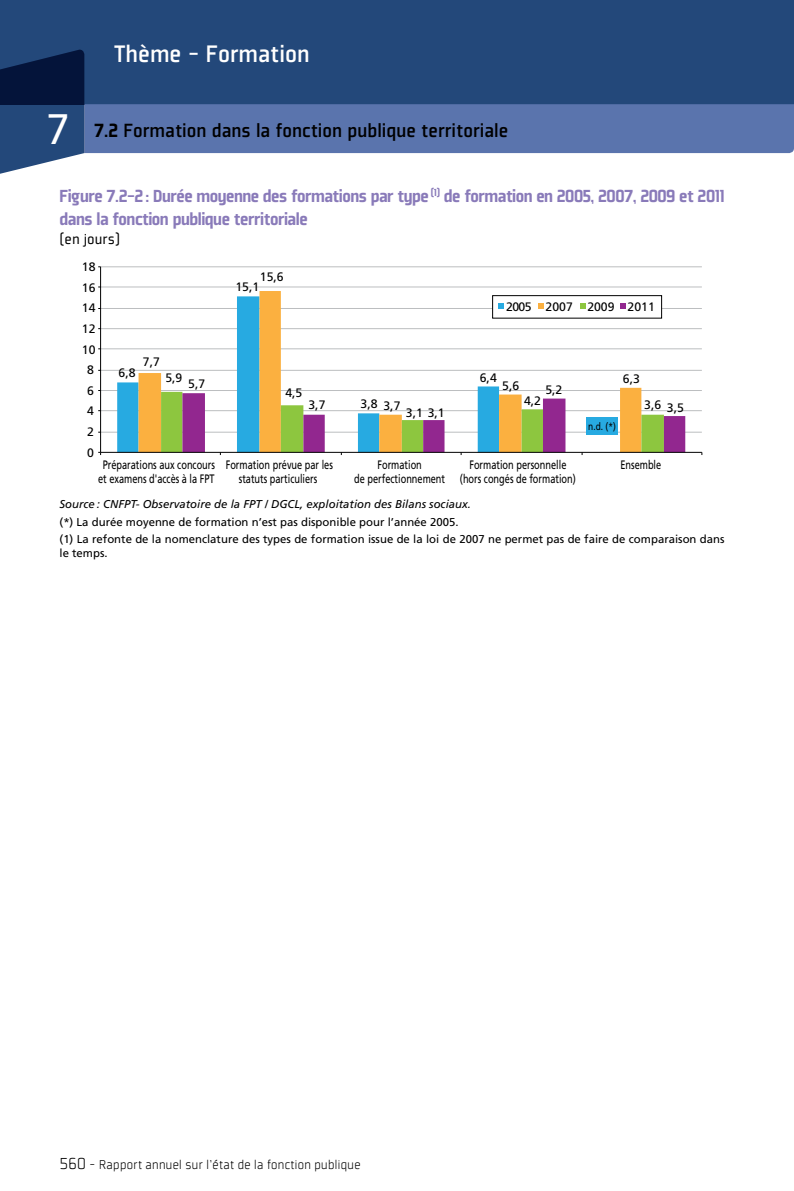
<style>
.page{position:relative;width:794px;height:1191px;background:#fff}
.page>*{position:absolute;margin:0;border:0;box-sizing:border-box;transform-origin:0 0}
.t1{font:47.25px "Plexes";color:#fff}
.t2{font:500 26.25px "Plexes";color:#fff}
.t3{font:500 21px "Plexes";color:#000}
.t4{font:900 19.25px/23.1px "Plexes";letter-spacing:-.025em;color:#897ab9}
.t5{font:15.75px "Plexes";color:#000}
.t6{font:300 14px "Plexes";letter-spacing:-.02em;color:#000}
.t7{font:12.25px/14.7px "Frutiger";color:#000;text-align:center;scale:.75 1}
.t8{font:12.25px "Frutiger";color:#000}
.t9{font:11.38px/17.3px "Frutiger";color:#000}
.t10{font:italic 11.38px "Frutiger LT Std";color:#000}
.t11{font:10.5px "Frutiger";color:#000;scale:.8 1}
.s1{font-weight:900}
.s2{font-size:17.5px}
</style>
<div class="page">
<div style="left:0;top:0;width:794px;height:104px;background:#23487a"></div>
<svg style="left:0;top:50px;width:794px;height:124px"></svg>
<hr style="left:793px;top:0;width:1px;height:104px;background:#23487a">
<hr style="left:101px;top:432px;width:601px;height:1px;background:#bcbec0">
<hr style="left:101px;top:410px;width:601px;height:1px;background:#bcbec0">
<hr style="left:101px;top:390px;width:601px;height:1px;background:#bcbec0">
<hr style="left:101px;top:370px;width:601px;height:1px;background:#bcbec0">
<hr style="left:101px;top:348px;width:601px;height:1px;background:#bcbec0">
<hr style="left:101px;top:328px;width:601px;height:1px;background:#bcbec0">
<hr style="left:101px;top:308px;width:601px;height:1px;background:#bcbec0">
<hr style="left:101px;top:287px;width:601px;height:1px;background:#bcbec0">
<hr style="left:101px;top:266px;width:601px;height:1px;background:#bcbec0">
<svg style="left:117px;top:329px;width:21px;height:123px;fill:#27aae1"></svg>
<svg style="left:138px;top:291px;width:503px;height:161px"></svg>
<hr style="left:100px;top:267px;width:1px;height:185px;background:#000">
<hr style="left:101px;top:452px;width:601px;height:1px;background:#000">
<svg style="left:161px;top:392px;width:524px;height:63px"></svg>
<div style="left:586px;top:418px;width:32px;height:17px;background:#27aae1"></div>
<div style="left:492px;top:295px;width:170px;height:23px;background:#fff;border:1px solid #000"></div>
<svg style="left:499px;top:303px;width:5px;height:6px"></svg>
<svg style="left:538px;top:303px;width:5px;height:6px"></svg>
<svg style="left:580px;top:303px;width:5px;height:6px"></svg>
<svg style="left:620px;top:303px;width:5px;height:6px"></svg>
<h1 class="t1" style="left:46px;top:104px;width:25px">7</h1>
<h2 class="t2" style="left:114px;top:40px;width:197px">Thème - Formation</h2>
<h3 class="t3" style="left:94px;top:119px;width:415px"><span class="s1">7.2</span> Formation dans la fonction publique territoriale</h3>
<h3 class="t4" style="left:60px;top:184px;width:666px">Figure 7.2-2 : Durée moyenne des formations par type <sup>(1)</sup> de formation en 2005, 2007, 2009 et 2011 dans la fonction publique territoriale</h3>
<h3 class="t5" style="left:60px;top:231px;width:62px">(en jours)</h3>
<p class="t8" style="left:82px;top:260px;width:15px">18</p>
<p class="t8" style="left:82px;top:280px;width:15px">16</p>
<p class="t8" style="left:82px;top:301px;width:15px">14</p>
<p class="t8" style="left:82px;top:321px;width:15px">12</p>
<p class="t8" style="left:82px;top:342px;width:15px">10</p>
<p class="t8" style="left:87px;top:363px;width:8px">8</p>
<p class="t8" style="left:87px;top:383px;width:8px">6</p>
<p class="t8" style="left:87px;top:404px;width:8px">4</p>
<p class="t8" style="left:87px;top:424px;width:8px">2</p>
<p class="t8" style="left:87px;top:445px;width:8px">0</p>
<p class="t8" style="left:260px;top:270px;width:25px">15,6</p>
<p class="t8" style="left:235px;top:279px;width:25px">15,1</p>
<p class="t8" style="left:506px;top:299px;width:150px">2005 2007 2009 2011</p>
<p class="t8" style="left:118px;top:366px;width:19px">6,8</p>
<p class="t8" style="left:143px;top:354px;width:19px">7,7</p>
<p class="t8" style="left:165px;top:370px;width:19px">5,9</p>
<p class="t8" style="left:623px;top:371px;width:19px">6,3</p>
<p class="t8" style="left:285px;top:385px;width:19px">4,5</p>
<p class="t8" style="left:406px;top:405px;width:40px">3,1 3,1</p>
<p class="t8" style="left:480px;top:370px;width:19px">6,4</p>
<p class="t8" style="left:188px;top:376px;width:19px">5,7</p>
<p class="t8" style="left:502px;top:378px;width:19px">5,6</p>
<p class="t8" style="left:545px;top:382px;width:19px">5,2</p>
<p class="t8" style="left:524px;top:393px;width:19px">4,2</p>
<p class="t8" style="left:644px;top:397px;width:19px">3,6</p>
<p class="t8" style="left:360px;top:396px;width:19px">3,8</p>
<p class="t8" style="left:308px;top:398px;width:19px">3,7</p>
<p class="t8" style="left:383px;top:398px;width:19px">3,7</p>
<p class="t8" style="left:667px;top:400px;width:19px">3,5</p>
<p class="t11" style="left:588px;top:420px;width:36px">n.d. (*)</p>
<p class="t7" style="left:98px;top:457px;width:157px">Préparations aux concours et examens d'accès à la FPT</p>
<p class="t7" style="left:226px;top:457px;width:144px">Formation prévue par les statuts particuliers</p>
<p class="t7" style="left:354px;top:457px;width:123px">Formation<br>de perfectionnement</p>
<p class="t7" style="left:460px;top:457px;width:156px">Formation personnelle (hors congés de formation)</p>
<p class="t7" style="left:620px;top:457px;width:56px">Ensemble</p>
<p class="t10" style="left:60px;top:497px;width:413px">Source : CNFPT- Observatoire de la FPT / DGCL, exploitation des Bilans sociaux.</p>
<p class="t9" style="left:60px;top:513px;width:666px">(*) La durée moyenne de formation n’est pas disponible pour l’année 2005.<br>(1) La refonte de la nomenclature des types de formation issue de la loi de 2007 ne permet pas de faire de comparaison dans</p>
<p class="t9" style="left:60px;top:544px;width:50px">le temps.</p>
<p class="t6" style="left:60px;top:1157px;width:303px"><span class="s2">560</span> - Rapport annuel sur l’état de la fonction publique</p>
</div>
